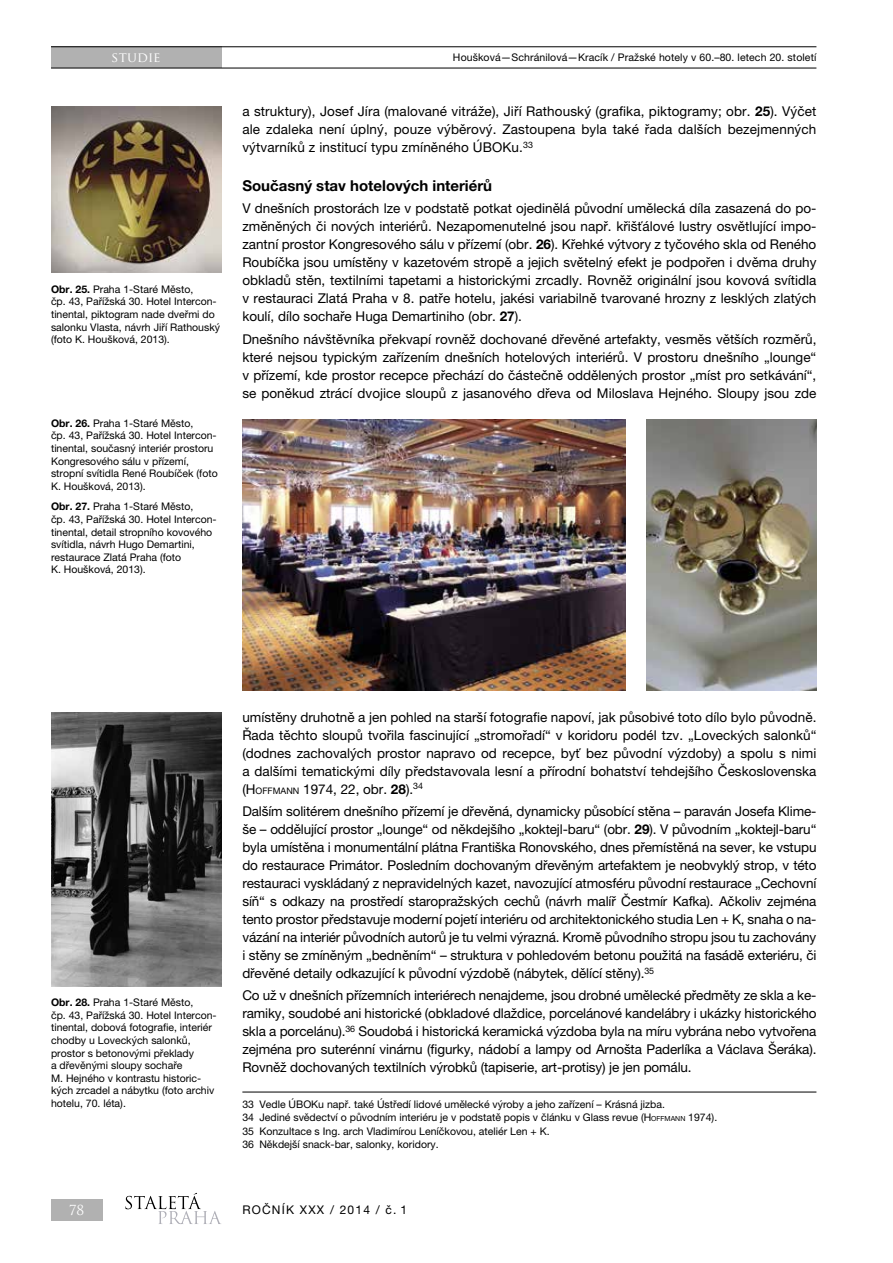
<style>
.page{position:relative;width:893px;height:1263px;background:#fff}
.page>*{position:absolute;margin:0;border:0;box-sizing:border-box;transform-origin:0 0}
.t1{font:700 15px "Helvetica Neue LT Pro";color:#000}
.t2{font:13.5px/18px "Helvetica Neue LT Pro";color:#000;text-align:justify}
.t3{font:13.5px "Trajan Pro";letter-spacing:.01em;color:#fff}
.t4{font:12px "Helvetica Neue LT Pro";letter-spacing:.1em;color:#000}
.t5{font:10.5px/12.6px "Helvetica Neue LT Pro";color:#000}
.s1{font-weight:700}
.s2{font-family:"Helvetica Neue LT Pro Roman SC666"}
.s3{font-family:"Helvetica Neue LT Pro Roman SC666";font-size:9px}
.s4{font-family:"Helvetica Neue LT Pro Roman SC666";font-size:7.05px}
</style>
<div class="page">
<div style="left:51px;top:47px;width:170px;height:21px;background:#b1b1b1"></div>
<div style="left:51px;top:1199px;width:51px;height:21px;background:#b1b1b1"></div>
<hr style="left:51px;top:46px;width:765px;height:1px;background:#000">
<hr style="left:51px;top:68px;width:765px;height:1px;background:#000">
<svg style="left:125px;top:1193px;width:96px;height:31px"></svg>
<hr style="left:242px;top:1092px;width:574px;height:1px;background:#000">
<img style="left:51px;top:106px;width:170px;height:166px">
<img style="left:242px;top:419px;width:383px;height:272px">
<img style="left:646px;top:419px;width:170px;height:272px">
<img style="left:51px;top:712px;width:170px;height:274px">
<p class="t3" style="left:112px;top:49px;width:51px">STUDIE</p>
<p class="t5" style="left:51px;top:283px;width:171px"><span class="s1">Obr. 25.</span> Praha 1-Staré Město,<br>čp. 43, Pařížská 30. Hotel I ntercon&shy;tinental, piktogram nade dveřmi do salonku Vlasta, návrh Jiří Rathouský (foto K. Houšková, 2013).</p>
<p class="t5" style="left:51px;top:416px;width:168px"><span class="s1">Obr. 26.</span> Praha 1-Staré Město,<br>čp. 43, Pařížská 30. Hotel I ntercon&shy;tinental, současný interiér prostoru<br>Kongresového sálu v přízemí, stropní svítidla René Roubíček (foto<br>K. Houšková, 2013).</p>
<p class="t5" style="left:51px;top:500px;width:167px"><span class="s1">Obr. 27.</span> Praha 1-Staré Město,<br>čp. 43, Pařížská 30. Hotel I ntercon&shy;tinental, detail stropního kovového svítidla, návrh Hugo Demartini, restaurace Zlatá Praha (foto<br>K. Houšková, 2013).</p>
<p class="t5" style="left:453px;top:51px;width:365px">Houšková—Schránilová—Kracík / Pražské hotely v 60.–80. letech 20. století</p>
<p class="t2" style="left:242px;top:102px;width:576px">a struktury), Josef Jíra (malované vitráže), Jiří Rathouský (grafika, piktogramy; obr. <span class="s1">25</span>). Výčet ale zdaleka není úplný, pouze výběrový. Zastoupena byla také řada dalších bezejmenných výtvarníků z institucí typu zmíněného ÚBOKu.<sup>33</sup></p>
<p class="t1" style="left:242px;top:177px;width:251px">Současný stav hotelových interiérů</p>
<p class="t2" style="left:242px;top:199px;width:576px">V dnešních prostorách lze v podstatě potkat ojedinělá původní umělecká díla zasazená do po&shy;změněných či nových interiérů. Nezapomenutelné jsou např. křišťálové lustry osvětlující impo&shy;zantní prostor Kongresového sálu v přízemí (obr. <span class="s1">26</span>). Křehké výtvory z tyčového skla od Reného Roubíčka jsou umístěny v kazetovém stropě a jejich světelný efekt je podpořen i dvěma druhy obkladů stěn, textilními tapetami a historickými zrcadly. Rovněž originální jsou kovová svítidla v restauraci Zlatá Praha v 8. patře hotelu, jakési variabilně tvarované hrozny z lesklých zlatých koulí, dílo sochaře Huga Demartiniho (obr. <span class="s1">27</span>).</p>
<p class="t2" style="left:242px;top:330px;width:576px">Dnešního návštěvníka překvapí rovněž dochované dřevěné artefakty, vesměs větších rozměrů, které nejsou typickým zařízením dnešních hotelových interiérů. V prostoru dnešního „lounge“ v přízemí, kde prostor recepce přechází do částečně oddělených prostor „míst pro setkávání“, se poněkud ztrácí dvojice sloupů z jasanového dřeva od Miloslava Hejného. Sloupy jsou zde</p>
<p class="t5" style="left:51px;top:996px;width:167px"><span class="s1">Obr. 28.</span> Praha 1-Staré Město,<br>čp. 43, Pařížská 30. Hotel I ntercon&shy;tinental, dobová fotografie, interiér chodby u Loveckých salonků, prostor s betonovými překlady<br>a dřevěnými sloupy sochaře<br>M. Hejného v kontrastu historic&shy;kých zrcadel a nábytku (foto archiv hotelu, 70. léta).</p>
<p class="t3" style="left:69px;top:1201px;width:17px">78</p>
<p class="t2" style="left:242px;top:708px;width:576px">umístěny druhotně a jen pohled na starší fotografie napoví, jak působivé toto dílo bylo původně.<br>Řada těchto sloupů tvořila fascinující „stromořadí“ v koridoru podél tzv. „Loveckých salonků“ (dodnes zachovalých prostor napravo od recepce, byť bez původní výzdoby) a spolu s nimi a dalšími tematickými díly představovala lesní a přírodní bohatství tehdejšího Československa (<span class="s2">H</span><span class="s3">OFFMANN</span> 1974, 22, obr. <span class="s1">28</span>).<sup>34</sup></p>
<p class="t2" style="left:242px;top:802px;width:576px">Dalším solitérem dnešního přízemí je dřevěná, dynamicky působící stěna – paraván Josefa Klime&shy;še – oddělující prostor „lounge“ od někdejšího „koktejl-baru“ (obr. <span class="s1">29</span>). V původním „koktejl-baru“ byla umístěna i monumentální plátna Františka Ronovského, dnes přemístěná na sever, ke vstupu do restaurace Primátor. Posledním dochovaným dřevěným artefaktem je neobvyklý strop, v této restauraci vyskládaný z nepravidelných kazet, navozující atmosféru původní restaurace „Cechovní síň“ s odkazy na prostředí staropražských cechů (návrh malíř Čestmír Kafka). Ačkoliv zejména tento prostor představuje moderní pojetí interiéru od architektonického studia Len + K, snaha o na&shy;vázání na interiér původních autorů je tu velmi výrazná. Kromě původního stropu jsou tu zachovány i stěny se zmíněným „bedněním“ – struktura v pohledovém betonu použitá na fasádě exteriéru, či dřevěné detaily odkazující k původní výzdobě (nábytek, dělící stěny).<sup>35</sup></p>
<p class="t2" style="left:242px;top:986px;width:576px">Co už v dnešních přízemních interiérech nenajdeme, jsou drobné umělecké předměty ze skla a ke&shy;ramiky, soudobé ani historické (obkladové dlaždice, porcelánové kandelábry i ukázky historického skla a porcelánu).<sup>36</sup> Soudobá i historická keramická výzdoba byla na míru vybrána nebo vytvořena zejména pro suterénní vinárnu (figurky, nádobí a lampy od Arnošta Paderlíka a Václava Šeráka).<br>Rovněž dochovaných textilních výrobků (tapiserie, art-protisy) je jen pomálu.</p>
<p class="t5" style="left:242px;top:1097px;width:476px;line-height:13.5px">33 Vedle ÚBOKu např. také Ústředí lidové umělecké výroby a jeho zařízení – Krásná jizba.<br>34 Jediné svědectví o původním interiéru je v podstatě popis v článku v Glass revue (<span class="s2">H</span><span class="s4">OFFMANN</span> 1974).<br>35 Konzultace s I ng. arch Vladimírou Leníčkovou, ateliér Len + K.<br>36 Někdejší snack-bar, salonky, koridory.</p>
<p class="t4" style="left:242px;top:1203px;width:166px">ROČNÍK XXX / 2014 / č. 1</p>
</div>
